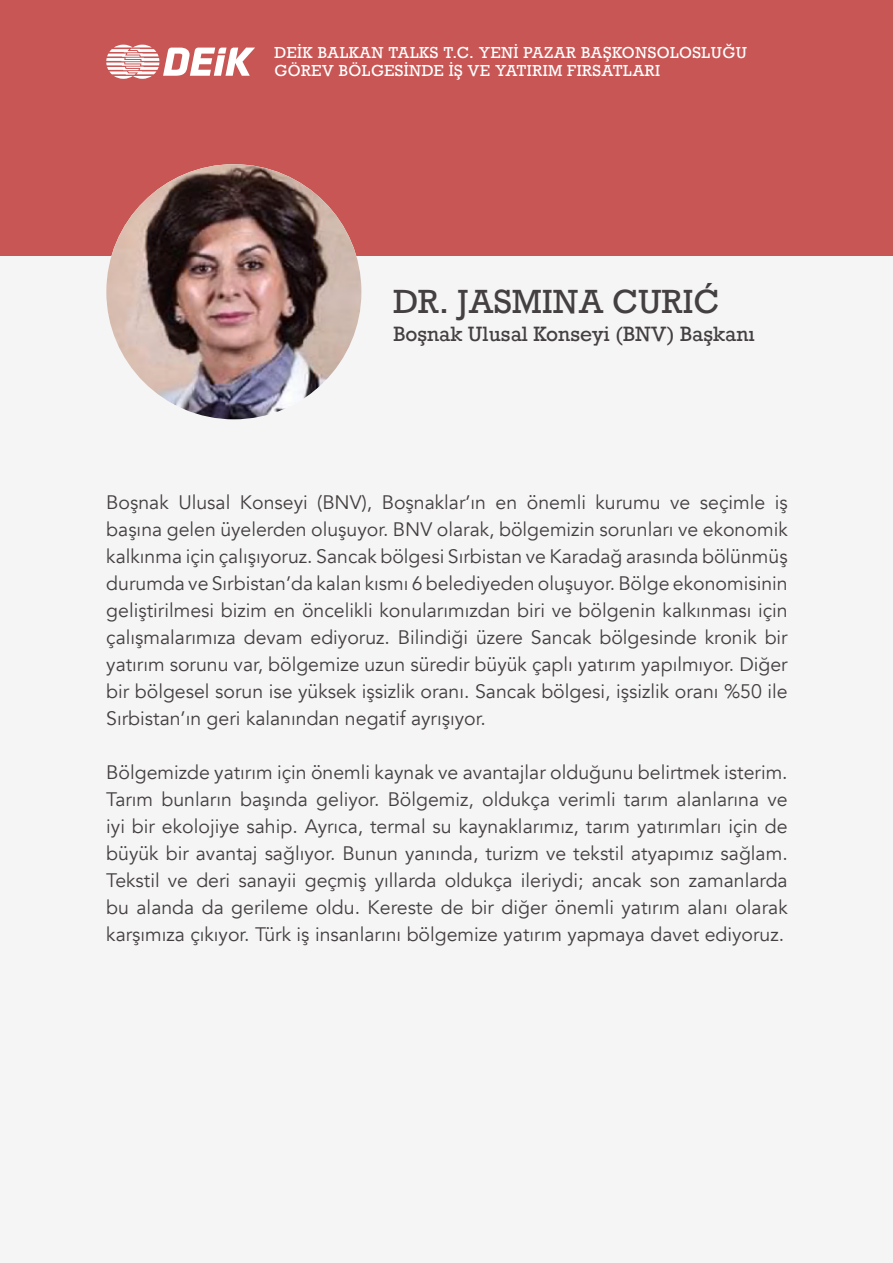
<style>
.page{position:relative;width:893px;height:1263px;background:#fff}
.page>*{position:absolute;margin:0;border:0;box-sizing:border-box;transform-origin:0 0}
.t1{font:31.5px "Rockwell";color:#444041}
.t2{font:19.5px/27px "Avenir";color:#444041;text-align:justify}
.t3{font:19.5px "Rockwell";color:#444041}
.t4{font:15px/18px "Rockwell";letter-spacing:.025em;color:#fff}
</style>
<div class="page">
<div style="left:0;top:213px;width:893px;height:1050px;background:#f6f5f5"></div>
<div style="left:0;top:0;width:893px;height:255px;background:#c85654"></div>
<svg style="left:106px;top:45px;width:149px;height:34px"></svg>
<img style="left:106px;top:164px;width:255px;height:255px;border-radius:128px">
<p class="t4" style="left:275px;top:44px;width:474px">DEİK BALKAN TALKS T.C. YENİ PAZAR BAŞKONSOLOSLUĞU<br>GÖREV BÖLGESİNDE İŞ VE YATIRIM FIRSATLARI</p>
<h1 class="t1" style="left:393px;top:282px;width:327px">DR. JASMINA CURIĆ</h1>
<p class="t3" style="left:393px;top:322px;width:363px">Boşnak Ulusal Konseyi (BNV) Başkanı</p>
<p class="t2" style="left:106px;top:489px;width:683px">Boşnak Ulusal Konseyi (BNV), Boşnaklar’ın en önemli kurumu ve seçimle iş başına gelen üyelerden oluşuyor. BNV olarak, bölgemizin sorunları ve ekonomik kalkınma için çalışıyoruz. Sancak bölgesi Sırbistan ve Karadağ arasında bölünmüş durumda ve Sırbistan’da kalan kısmı 6 belediyeden oluşuyor. Bölge ekonomisinin geliştirilmesi bizim en öncelikli konularımızdan biri ve bölgenin kalkınması için çalışmalarımıza devam ediyoruz. Bilindiği üzere Sancak bölgesinde kronik bir yatırım sorunu var, bölgemize uzun süredir büyük çaplı yatırım yapılmıyor. Diğer bir bölgesel sorun ise yüksek işsizlik oranı. Sancak bölgesi, işsizlik oranı %50 ile Sırbistan’ın geri kalanından negatif ayrışıyor.</p>
<p class="t2" style="left:106px;top:759px;width:683px">Bölgemizde yatırım için önemli kaynak ve avantajlar olduğunu belirtmek isterim.<br>Tarım bunların başında geliyor. Bölgemiz, oldukça verimli tarım alanlarına ve iyi bir ekolojiye sahip. Ayrıca, termal su kaynaklarımız, tarım yatırımları için de büyük bir avantaj sağlıyor. Bunun yanında, turizm ve tekstil atyapımız sağlam.<br>Tekstil ve deri sanayii geçmiş yıllarda oldukça ileriydi; ancak son zamanlarda bu alanda da gerileme oldu. Kereste de bir diğer önemli yatırım alanı olarak karşımıza çıkıyor. Türk iş insanlarını bölgemize yatırım yapmaya davet ediyoruz.</p>
</div>
